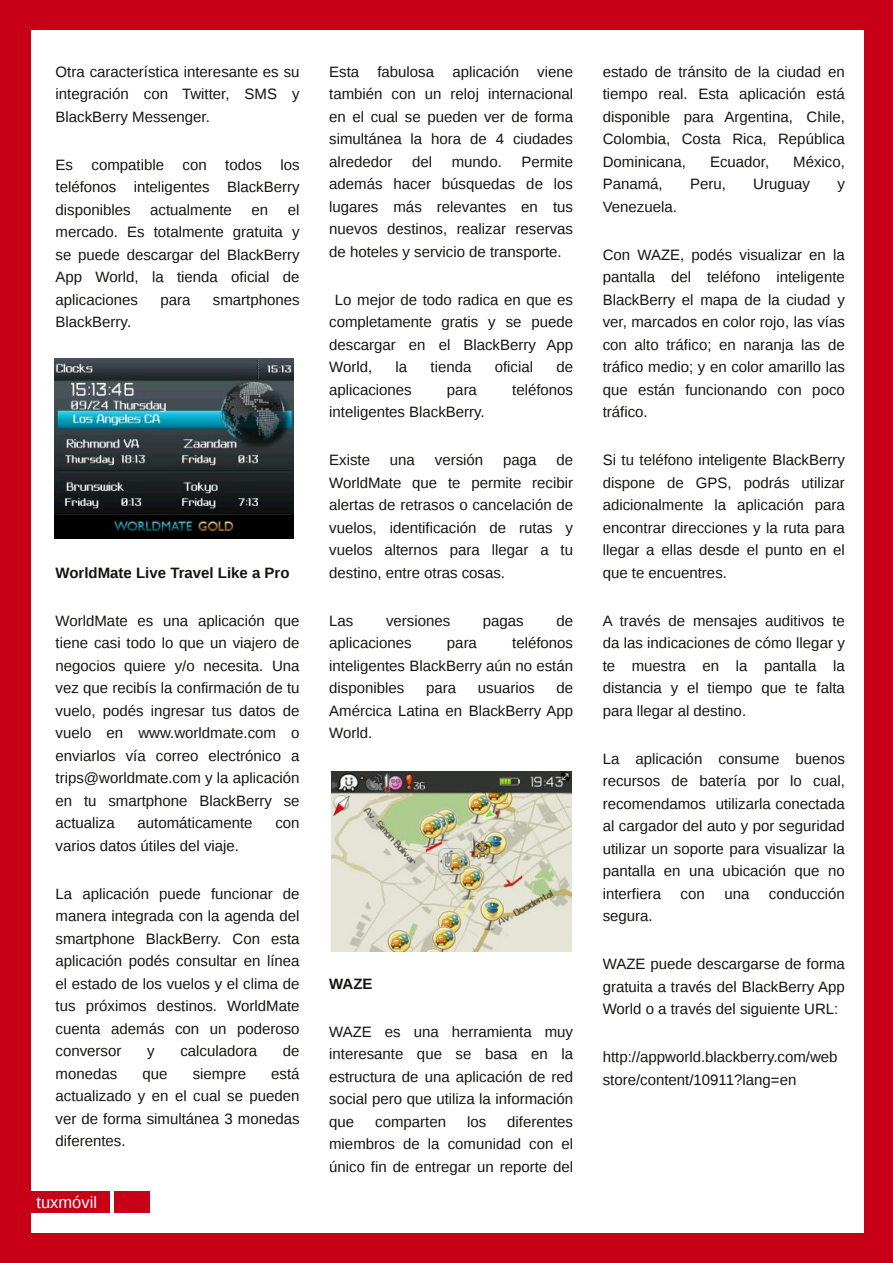
<style>
.page{position:relative;width:893px;height:1263px;background:#fff}
.page>*{position:absolute;margin:0;border:0;box-sizing:border-box;transform-origin:0 0}
.t1{font:16.5px "Liberation Sans";color:#fff}
.t2{font:15px/22.5px "Liberation Sans";color:#161413;text-align:justify}
.t3{font:700 15px "Liberation Sans";color:#161413}
</style>
<div class="page">
<div style="left:0;top:0;width:893px;height:30px;background:#c70017"></div>
<div style="left:0;top:1233px;width:893px;height:30px;background:#c70017"></div>
<div style="left:0;top:0;width:31px;height:1259px;background:#c70017"></div>
<div style="left:864px;top:13px;width:29px;height:1247px;background:#c70017"></div>
<div style="left:29px;top:1192px;width:121px;height:21px;background:#c70017"></div>
<hr style="left:110px;top:1183px;width:3px;height:40px;background:#fff">
<img style="left:54px;top:359px;width:240px;height:179px">
<img style="left:332px;top:771px;width:239px;height:180px">
<p class="t2" style="left:56px;top:60px;width:245px">Otra característica interesante es su integración con Twitter, SMS y BlackBerry Messenger.</p>
<p class="t2" style="left:56px;top:153px;width:245px">Es compatible con todos los teléfonos inteligentes BlackBerry disponibles</p>
<p class="t2" style="left:56px;top:198px;width:245px;text-indent:232px">el mercado. Es totalmente gratuita y se puede descargar del BlackBerry App World, la tienda oficial de aplicaciones</p>
<p class="t2" style="left:150px;top:198px;width:83px">actualmente</p>
<p class="t2" style="left:252px;top:198px;width:18px">en</p>
<p class="t2" style="left:160px;top:288px;width:32px">para</p>
<p class="t2" style="left:213px;top:288px;width:88px">smartphones</p>
<p class="t2" style="left:56px;top:311px;width:77px">BlackBerry.</p>
<p class="t3" style="left:56px;top:564px;width:235px">WorldMate Live Travel Like a Pro</p>
<p class="t2" style="left:56px;top:609px;width:245px">WorldMate es una aplicación que tiene casi todo lo que un viajero de negocios quiere y/o necesita. Una vez que recibís la confirmación de tu vuelo, podés ingresar tus datos de vuelo en www.worldmate.com o enviarlos vía correo electrónico a trips@worldmate.com y la aplicación en tu smartphone BlackBerry se actualiza</p>
<p class="t2" style="left:138px;top:812px;width:117px">automáticamente</p>
<p class="t2" style="left:275px;top:812px;width:26px">con</p>
<p class="t2" style="left:56px;top:834px;width:185px">varios datos útiles del viaje.</p>
<p class="t2" style="left:56px;top:882px;width:245px">La aplicación puede funcionar de manera integrada con la agenda del smartphone BlackBerry. Con esta aplicación podés consultar en línea el estado de los vuelos y el clima de tus próximos destinos. WorldMate cuenta además con un poderoso conversor</p>
<p class="t2" style="left:147px;top:1040px;width:9px">y</p>
<p class="t2" style="left:180px;top:1040px;width:78px">calculadora</p>
<p class="t2" style="left:283px;top:1040px;width:18px">de</p>
<p class="t2" style="left:56px;top:1062px;width:245px;text-indent:216px">está actualizado y en el cual se pueden ver de forma simultánea 3 monedas diferentes.</p>
<p class="t2" style="left:56px;top:1062px;width:63px">monedas</p>
<p class="t2" style="left:142px;top:1062px;width:27px">que</p>
<p class="t2" style="left:193px;top:1062px;width:55px">siempre</p>
<p class="t1" style="left:36px;top:1193px;width:62px">tuxmóvil</p>
<p class="t2" style="left:329px;top:60px;width:245px">Esta fabulosa aplicación viene también con un reloj internacional en el cual se pueden ver de forma simultánea la hora de 4 ciudades alrededor</p>
<p class="t2" style="left:329px;top:150px;width:245px;text-indent:192px">Permite además hacer búsquedas de los lugares más relevantes en tus nuevos destinos, realizar reservas de hoteles y servicio de transporte.</p>
<p class="t2" style="left:329px;top:288px;width:245px;text-indent:6px">Lo mejor de todo radica en que es completamente gratis y se puede descargar en el BlackBerry App World,</p>
<p class="t2" style="left:412px;top:150px;width:22px">del</p>
<p class="t2" style="left:452px;top:150px;width:52px">mundo.</p>
<p class="t2" style="left:396px;top:356px;width:13px">la</p>
<p class="t2" style="left:431px;top:356px;width:42px">tienda</p>
<p class="t2" style="left:495px;top:356px;width:40px">oficial</p>
<p class="t2" style="left:556px;top:356px;width:18px">de</p>
<p class="t2" style="left:329px;top:378px;width:84px">aplicaciones</p>
<p class="t2" style="left:447px;top:378px;width:32px">para</p>
<p class="t2" style="left:512px;top:378px;width:62px">teléfonos</p>
<p class="t2" style="left:329px;top:401px;width:157px">inteligentes BlackBerry.</p>
<p class="t2" style="left:329px;top:449px;width:42px">Existe</p>
<p class="t2" style="left:390px;top:449px;width:27px">una</p>
<p class="t2" style="left:435px;top:449px;width:50px">versión</p>
<p class="t2" style="left:503px;top:449px;width:35px">paga</p>
<p class="t2" style="left:329px;top:449px;width:245px;text-indent:227px">de WorldMate que te permite recibir alertas de retrasos o cancelación de vuelos, identificación de rutas y vuelos alternos para llegar a tu destino, entre otras cosas.</p>
<p class="t2" style="left:329px;top:609px;width:26px">Las</p>
<p class="t2" style="left:386px;top:609px;width:66px">versiones</p>
<p class="t2" style="left:483px;top:609px;width:42px">pagas</p>
<p class="t2" style="left:556px;top:609px;width:18px">de</p>
<p class="t2" style="left:329px;top:632px;width:84px">aplicaciones</p>
<p class="t2" style="left:447px;top:632px;width:32px">para</p>
<p class="t2" style="left:329px;top:632px;width:245px;text-indent:183px">teléfonos inteligentes BlackBerry aún no están disponibles</p>
<p class="t2" style="left:329px;top:677px;width:245px;text-indent:227px">de Amércica Latina en BlackBerry App World.</p>
<p class="t2" style="left:426px;top:677px;width:32px">para</p>
<p class="t2" style="left:478px;top:677px;width:58px">usuarios</p>
<p class="t3" style="left:329px;top:975px;width:45px">WAZE</p>
<p class="t2" style="left:329px;top:1020px;width:245px">WAZE es una herramienta muy interesante que se basa en la estructura de una aplicación de red social pero que utiliza la información que</p>
<p class="t2" style="left:329px;top:1110px;width:245px;text-indent:178px">diferentes miembros de la comunidad con el único fin de entregar un reporte del</p>
<p class="t2" style="left:375px;top:1110px;width:72px">comparten</p>
<p class="t2" style="left:467px;top:1110px;width:21px">los</p>
<p class="t2" style="left:603px;top:60px;width:244px">estado de tránsito de la ciudad en tiempo real. Esta aplicación está disponible para Argentina, Chile, Colombia, Costa Rica, República Dominicana,</p>
<p class="t2" style="left:710px;top:150px;width:61px">Ecuador,</p>
<p class="t2" style="left:793px;top:150px;width:53px">México,</p>
<p class="t2" style="left:603px;top:173px;width:62px">Panamá,</p>
<p class="t2" style="left:690px;top:173px;width:37px">Peru,</p>
<p class="t2" style="left:753px;top:173px;width:58px">Uruguay</p>
<p class="t2" style="left:837px;top:173px;width:9px">y</p>
<p class="t2" style="left:603px;top:195px;width:76px">Venezuela.</p>
<p class="t2" style="left:603px;top:243px;width:244px">Con WAZE, podés visualizar en la pantalla del teléfono inteligente BlackBerry el mapa de la ciudad y ver, marcados en color rojo, las vías con alto tráfico; en naranja las de tráfico medio; y en color amarillo las que están funcionando con poco tráfico.</p>
<p class="t2" style="left:603px;top:449px;width:244px">Si tu teléfono inteligente BlackBerry dispone de GPS, podrás utilizar adicionalmente la aplicación para encontrar direcciones y la ruta para llegar a ellas desde el punto en el que te encuentres.</p>
<p class="t2" style="left:603px;top:609px;width:244px">A través de mensajes auditivos te da las indicaciones de cómo llegar y te muestra en la pantalla la distancia y el tiempo que te falta para llegar al destino.</p>
<p class="t2" style="left:603px;top:747px;width:244px">La aplicación consume buenos recursos de batería por lo cual, recomendamos utilizarla conectada al cargador del auto y por seguridad utilizar un soporte para visualizar la pantalla en una ubicación que no interfiera</p>
<p class="t2" style="left:681px;top:882px;width:26px">con</p>
<p class="t2" style="left:724px;top:882px;width:27px">una</p>
<p class="t2" style="left:769px;top:882px;width:77px">conducción</p>
<p class="t2" style="left:603px;top:905px;width:52px">segura.</p>
<p class="t2" style="left:603px;top:953px;width:244px">WAZE puede descargarse de forma gratuita a través del BlackBerry App World o a través del siguiente URL:</p>
<p class="t2" style="left:603px;top:1046px;width:236px">http://appworld.blackberry.com/web store/content/10911?lang=en</p>
</div>
